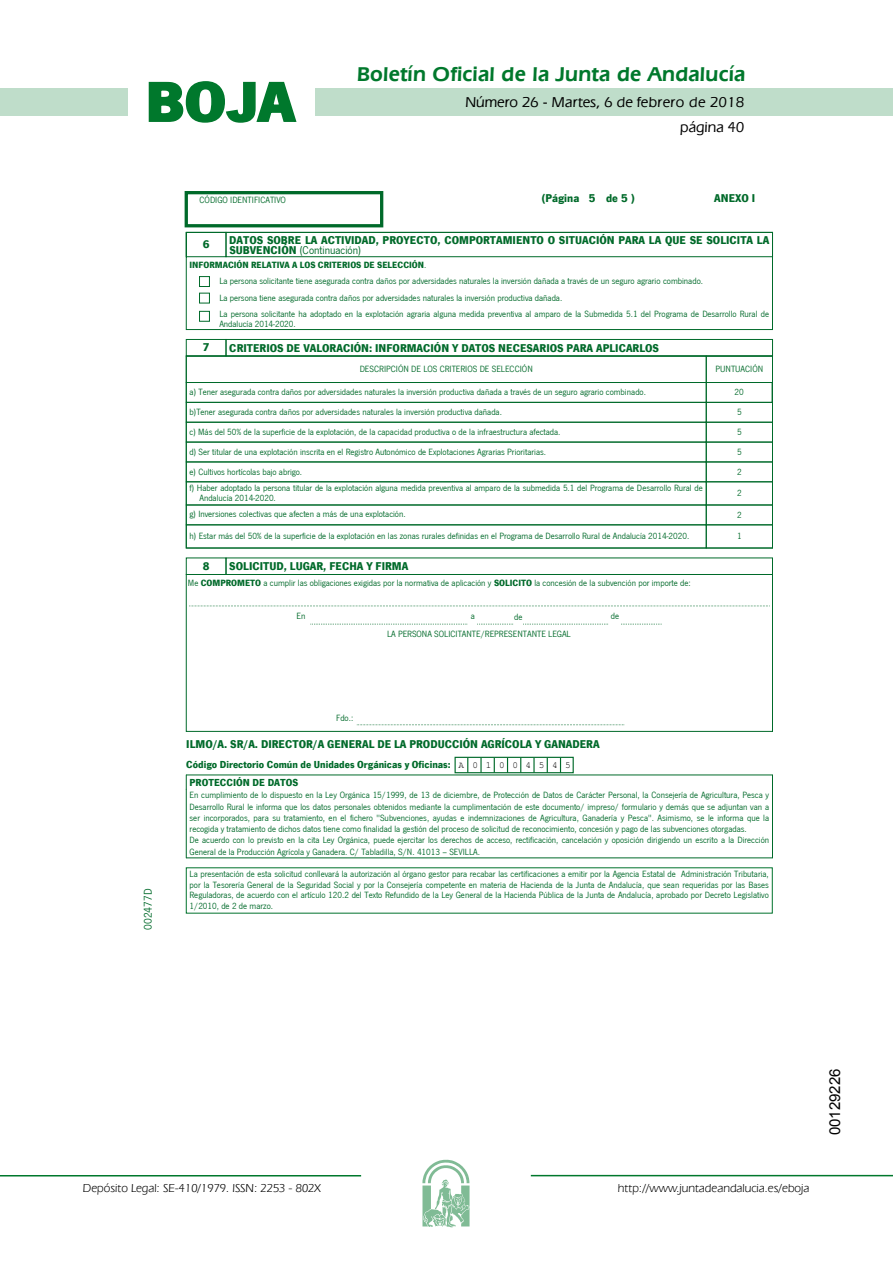
<style>
.page{position:relative;width:893px;height:1263px;background:#fff}
.page>*{position:absolute;margin:0;border:0;box-sizing:border-box;transform-origin:0 0}
.t1{font:700 57.75px "News Got T";color:#00782c;scale:1.14 1}
.t2{font:600 21px "Eras IT Cby BT";letter-spacing:.01em;color:#00782c}
.t3{font:500 15px/24.5px "Eras IT Cby BT";color:#000;text-align:right}
.t4{font:15px "Arial";color:#000}
.t5{font:12px "Eras IT Cby BT";color:#000}
.t6{font:700 11.7px/10.5px "News Got T";color:#006a2a}
.t7{font:11.7px "News Got T";color:#006a2a}
.t8{font:700 10.5px/17.2px "News Got T";color:#006a2a}
.t9{font:9.3px/11.2px "News Got T";color:#006a2a}
.t10{font:9.3px "Courier New";letter-spacing:.815em;color:#000}
.s1{font-weight:400}
.s2{font-weight:700}
</style>
<div class="page">
<div style="left:315px;top:88px;width:577px;height:28px;background:#bfddca"></div>
<div style="left:0;top:88px;width:128px;height:28px;background:#bfddca"></div>
<hr style="left:0;top:1175px;width:361px;height:2px;background:#00782c">
<svg style="left:422px;top:1159px;width:47px;height:68px"></svg>
<hr style="left:531px;top:1175px;width:361px;height:1px;background:#00782c">
<svg style="left:148px;top:81px;width:149px;height:42px"></svg>
<div style="left:185px;top:191px;width:198px;height:36px;border:3px solid #006a2a"></div>
<svg style="left:185px;top:231px;width:588px;height:100px"></svg>
<div style="left:225px;top:232px;width:548px;height:25px;border:1px solid #006a2a"></div>
<div style="left:199px;top:277px;width:10px;height:10px;background:#fff"></div>
<div style="left:199px;top:276px;width:11px;height:11px;border:1px solid #006a2a"></div>
<div style="left:199px;top:293px;width:10px;height:10px;background:#fff"></div>
<div style="left:199px;top:293px;width:11px;height:10px;border:1px solid #006a2a"></div>
<div style="left:199px;top:311px;width:10px;height:10px;background:#fff"></div>
<div style="left:199px;top:311px;width:11px;height:11px;border:1px solid #006a2a"></div>
<div style="left:186px;top:339px;width:40px;height:18px;border:1px solid #006a2a"></div>
<div style="left:225px;top:339px;width:548px;height:18px;border:1px solid #006a2a"></div>
<div style="left:186px;top:356px;width:520px;height:27px;border:1px solid #006a2a"></div>
<div style="left:706px;top:356px;width:66px;height:27px;border:1px solid #006a2a"></div>
<div style="left:186px;top:382px;width:520px;height:21px;border:1px solid #006a2a"></div>
<div style="left:706px;top:382px;width:66px;height:21px;border:1px solid #006a2a"></div>
<div style="left:186px;top:402px;width:520px;height:21px;border:1px solid #006a2a"></div>
<div style="left:706px;top:402px;width:66px;height:21px;border:1px solid #006a2a"></div>
<div style="left:186px;top:422px;width:520px;height:20px;border:1px solid #006a2a"></div>
<div style="left:706px;top:422px;width:66px;height:20px;border:1px solid #006a2a"></div>
<div style="left:186px;top:442px;width:520px;height:20px;border:1px solid #006a2a"></div>
<div style="left:706px;top:442px;width:66px;height:20px;border:1px solid #006a2a"></div>
<div style="left:186px;top:462px;width:520px;height:20px;border:1px solid #006a2a"></div>
<div style="left:706px;top:462px;width:66px;height:20px;border:1px solid #006a2a"></div>
<div style="left:186px;top:482px;width:520px;height:23px;border:1px solid #006a2a"></div>
<div style="left:706px;top:482px;width:66px;height:23px;border:1px solid #006a2a"></div>
<div style="left:186px;top:505px;width:520px;height:20px;border:1px solid #006a2a"></div>
<div style="left:706px;top:505px;width:66px;height:20px;border:1px solid #006a2a"></div>
<div style="left:186px;top:574px;width:587px;height:158px;border:1px solid #006a2a"></div>
<svg style="left:189px;top:606px;width:579px;height:1px"></svg>
<svg style="left:310px;top:624px;width:158px;height:1px"></svg>
<svg style="left:477px;top:624px;width:36px;height:1px"></svg>
<svg style="left:523px;top:624px;width:86px;height:1px"></svg>
<svg style="left:621px;top:624px;width:40px;height:1px"></svg>
<svg style="left:357px;top:725px;width:267px;height:1px"></svg>
<hr style="left:186px;top:775px;width:586px;height:1px;background:#006a2a">
<svg style="left:772px;top:775px;width:1px;height:14px"></svg>
<svg style="left:186px;top:775px;width:1px;height:14px"></svg>
<hr style="left:186px;top:858px;width:586px;height:1px;background:#006a2a">
<hr style="left:772px;top:789px;width:1px;height:69px;background:#006a2a">
<hr style="left:186px;top:789px;width:1px;height:69px;background:#006a2a">
<div style="left:454px;top:757px;width:119px;height:16px;border:1px solid #006a2a"></div>
<svg style="left:467px;top:758px;width:1px;height:15px"></svg>
<svg style="left:480px;top:758px;width:1px;height:15px"></svg>
<svg style="left:493px;top:758px;width:2px;height:15px"></svg>
<svg style="left:507px;top:758px;width:1px;height:15px"></svg>
<svg style="left:520px;top:758px;width:1px;height:15px"></svg>
<svg style="left:533px;top:758px;width:1px;height:15px"></svg>
<svg style="left:546px;top:758px;width:2px;height:15px"></svg>
<svg style="left:560px;top:758px;width:1px;height:15px"></svg>
<h1 class="t1" style="left:145px;top:68px;width:133px">BOJA</h1>
<h2 class="t2" style="left:357px;top:62px;width:390px">Boletín Oficial de la Junta de Andalucía</h2>
<h3 class="t3" style="left:465px;top:90px;width:280px">Número 26 - Martes, 6 de febrero de 2018 página 40</h3>
<p class="t7" style="left:142px;top:930px;width:43px;rotate:-90deg">002477D</p>
<p class="t9" style="left:199px;top:194px;width:88px">CÓDIGO IDENTIFICATIVO</p>
<p class="t6" style="left:541px;top:193px;width:39px">(Página</p>
<p class="t6" style="left:606px;top:193px;width:30px">de 5 )</p>
<p class="t6" style="left:203px;top:239px;width:8px">6</p>
<p class="t6" style="left:229px;top:234px;width:541px">DATOS SOBRE LA ACTIVIDAD, PROYECTO, COMPORTAMIENTO O SITUACIÓN PARA LA QUE SE SOLICITA LA<br>SUBVENCIÓN <span class="s1">(Continuación)</span></p>
<p class="t9" style="left:219px;top:256px;width:551px;line-height:16.5px;text-indent:-30px"><span class="s2">INFORMACIÓN RELATIVA A LOS CRITERIOS DE SELECCIÓN</span>.<br>La persona solicitante tiene asegurada contra daños por adversidades naturales la inversión dañada a través de un seguro agrario combinado.<br>La persona tiene asegurada contra daños por adversidades naturales la inversión productiva dañada.<br>La persona solicitante ha adoptado en la explotación agraria alguna medida preventiva al amparo de la Submedida 5.1 del Programa de Desarrollo Rural de</p>
<p class="t9" style="left:219px;top:318px;width:78px">Andalucía 2014-2020.</p>
<p class="t6" style="left:203px;top:342px;width:8px">7</p>
<p class="t6" style="left:229px;top:343px;width:431px">CRITERIOS DE VALORACIÓN: INFORMACIÓN Y DATOS NECESARIOS PARA APLICARLOS</p>
<p class="t9" style="left:360px;top:364px;width:175px">DESCRIPCIÓN DE LOS CRITERIOS DE SELECCIÓN</p>
<p class="t9" style="left:715px;top:364px;width:49px">PUNTUACIÓN</p>
<p class="t9" style="left:189px;top:387px;width:458px">a) Tener asegurada contra daños por adversidades naturales la inversión productiva dañada a través de un seguro agrario combinado.</p>
<p class="t9" style="left:734px;top:387px;width:11px">20</p>
<p class="t9" style="left:189px;top:407px;width:314px">b)Tener asegurada contra daños por adversidades naturales la inversión productiva dañada.</p>
<p class="t9" style="left:737px;top:407px;width:6px">5</p>
<p class="t9" style="left:189px;top:427px;width:372px">c) Más del 50% de la superficie de la explotación, de la capacidad productiva o de la infraestructura afectada.</p>
<p class="t9" style="left:737px;top:427px;width:6px">5</p>
<p class="t9" style="left:189px;top:446px;width:358px">d) Ser titular de una explotación inscrita en el Registro Autonómico de Explotaciones Agrarias Prioritarias.</p>
<p class="t9" style="left:737px;top:446px;width:6px">5</p>
<p class="t9" style="left:189px;top:466px;width:114px">e) Cultivos hortícolas bajo abrigo.</p>
<p class="t9" style="left:737px;top:466px;width:6px">2</p>
<p class="t9" style="left:199px;top:482px;width:504px;line-height:10.5px;text-indent:-10px">f) Haber adoptado la persona titular de la explotación alguna medida preventiva al amparo de la submedida 5.1 del Programa de Desarrollo Rural de<br>Andalucía 2014-2020.</p>
<p class="t9" style="left:737px;top:488px;width:6px">2</p>
<p class="t9" style="left:189px;top:509px;width:217px">g) Inversiones colectivas que afecten a más de una explotación.</p>
<p class="t9" style="left:737px;top:509px;width:6px">2</p>
<p class="t9" style="left:189px;top:530px;width:501px">h) Estar más del 50% de la superficie de la explotación en las zonas rurales definidas en el Programa de Desarrollo Rural de Andalucía 2014-2020.</p>
<p class="t9" style="left:737px;top:531px;width:6px">1</p>
<p class="t6" style="left:203px;top:561px;width:8px">8</p>
<p class="t6" style="left:229px;top:561px;width:180px">SOLICITUD, LUGAR, FECHA Y FIRMA</p>
<p class="t9" style="left:188px;top:577px;width:504px">Me <span class="s2">COMPROMETO</span> a cumplir las obligaciones exigidas por la normativa de aplicación y <span class="s2">SOLICITO</span> la concesión de la subvención por importe de:</p>
<p class="t9" style="left:296px;top:611px;width:10px">En</p>
<p class="t9" style="left:470px;top:611px;width:6px">a</p>
<p class="t9" style="left:514px;top:611px;width:10px">de</p>
<p class="t9" style="left:610px;top:611px;width:10px">de</p>
<p class="t9" style="left:387px;top:628px;width:185px">LA PERSONA SOLICITANTE/REPRESENTANTE LEGAL</p>
<p class="t6" style="left:588px;top:193px;width:8px">5</p>
<p class="t6" style="left:714px;top:193px;width:43px">ANEXO I</p>
<p class="t9" style="left:336px;top:712px;width:19px">Fdo.:</p>
<p class="t6" style="left:186px;top:739px;width:415px">ILMO/A. SR/A. DIRECTOR/A GENERAL DE LA PRODUCCIÓN AGRÍCOLA Y GANADERA</p>
<p class="t8" style="left:189px;top:756px;width:263px;text-indent:-3px">Código Directorio Común de Unidades Orgánicas y Oficinas:<br>PROTECCIÓN DE DATOS</p>
<p class="t9" style="left:189px;top:790px;width:581px">En cumplimiento de lo dispuesto en la Ley Orgánica 15/1999, de 13 de diciembre, de Protección de Datos de Carácter Personal, la Consejería de Agricultura, Pesca y Desarrollo Rural le informa que los datos personales obtenidos mediante la cumplimentación de este documento/ impreso/ formulario y demás que se adjuntan van a ser incorporados, para su tratamiento, en el fichero "Subvenciones, ayudas e indemnizaciones de Agricultura, Ganadería y Pesca". Asimismo, se le informa que la recogida y tratamiento de dichos datos tiene como finalidad la gestión del proceso de solicitud de reconocimiento, concesión y pago de las subvenciones otorgadas.<br>De acuerdo con lo previsto en la cita Ley Orgánica, puede ejercitar los derechos de acceso, rectificación, cancelación y oposición dirigiendo un escrito a la Dirección General de la Producción Agrícola y Ganadera. C/ Tabladilla, S/N. 41013 – SEVILLA.</p>
<p class="t9" style="left:189px;top:869px;width:580px;line-height:10.5px;text-align:justify">La presentación de esta solicitud conllevará la autorización al órgano gestor para recabar las certificaciones a emitir por la Agencia Estatal de Administración Tributaria, por la Tesorería General de la Seguridad Social y por la Consejería competente en materia de Hacienda de la Junta de Andalucía, que sean requeridas por las Bases Reguladoras, de acuerdo con el artículo 120.2 del Texto Refundido de la Ley General de la Hacienda Pública de la Junta de Andalucía, aprobado por Decreto Legislativo 1/2010, de 2 de marzo.</p>
<p class="t10" style="left:458px;top:759px;width:114px">A01004545</p>
<p class="t5" style="left:83px;top:1181px;width:239px">Depósito Legal: SE-410/1979. ISSN: 2253 - 802X</p>
<p class="t5" style="left:618px;top:1181px;width:193px">http://www.juntadeandalucia.es/eboja</p>
<h3 class="t4" style="left:825px;top:1135px;width:68px;rotate:-90deg">00129226</h3>
</div>
